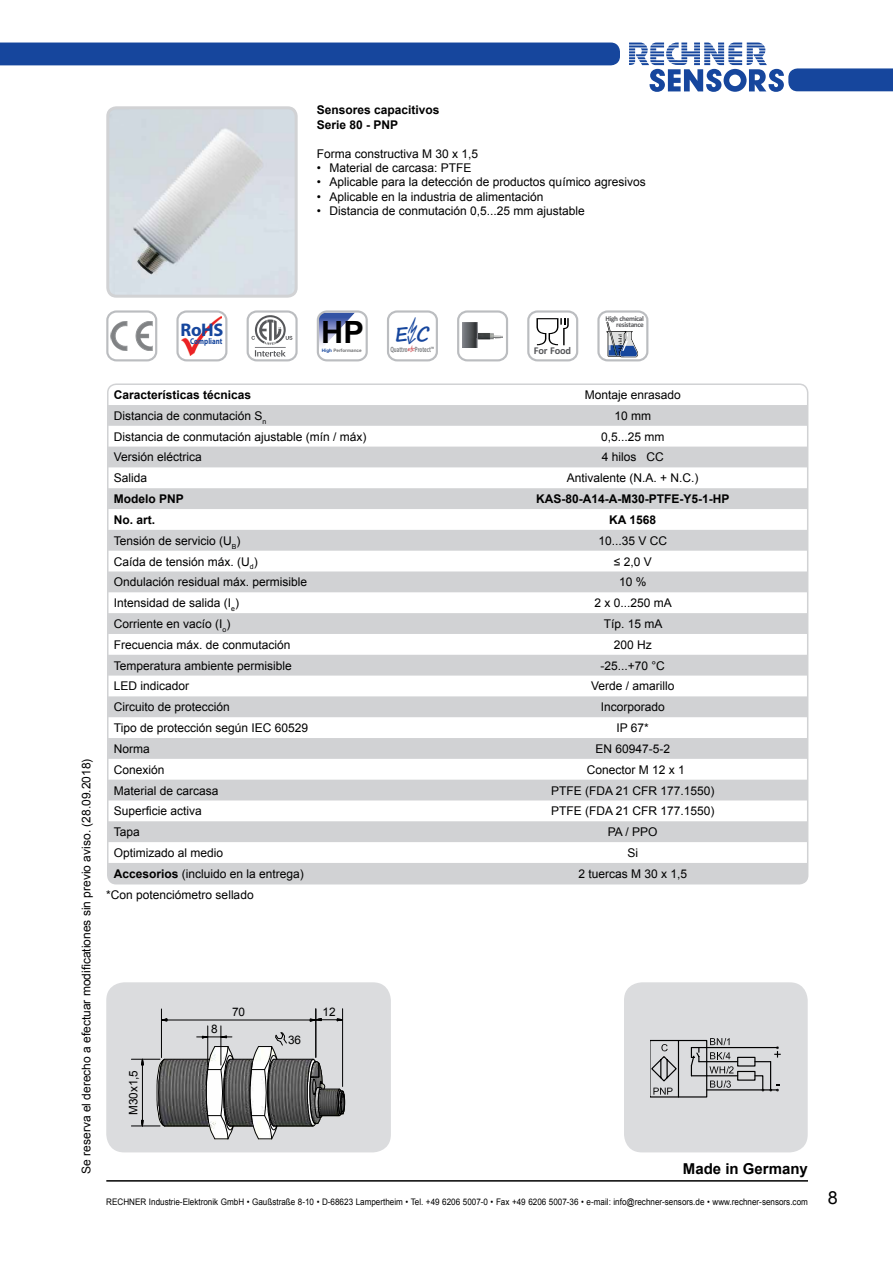
<style>
.page{position:relative;width:893px;height:1263px;background:#fff}
.page>*{position:absolute;margin:0;border:0;box-sizing:border-box;transform-origin:0 0}
.t1{font:700 30.75px "Arial";color:#000}
.t2{font:700 19.65px "Segoe Print";color:#16469d}
.t3{font:700 18.3px "Myriad Pro";color:#16469d}
.t4{font:700 15px "Arial";color:#000}
.t5{font:12px "Arial";color:#000}
.t6{font:700 12px/14.4px "Arial";color:#000}
.t7{font:11.7px "Arial";letter-spacing:-.005em;color:#000}
.t8{font:700 10.5px "Calibri";letter-spacing:-.02em;color:#57585b}
.t9{font:9px "Arial";color:#000;scale:.9 1}
.t10{font:700 8.4px "Myriad Pro";color:#16469d;scale:.82 1}
.t11{font:700 7.65px "Myriad Pro";letter-spacing:-.005em;color:#858789;scale:.64 1}
.t12{font:700 7.2px/6.1px "Calibri";letter-spacing:-.045em;color:#57585b;text-align:right}
.t13{font:700 4.65px "Arial";color:#6d6e70}
.s1{color:#16469d}
.s2{font-family:"Segoe Print";font-size:3.9px;color:#c02025}
.s3{font-weight:700}
.s4{font-size:18px}
</style>
<div class="page">
<hr style="left:106px;top:1180px;width:702px;height:1px;background:#000">
<svg style="left:629px;top:43px;width:264px;height:49px"></svg>
<div style="left:0;top:43px;width:620px;height:22px;background:#16469d"></div>
<div style="left:624px;top:982px;width:184px;height:170px;background:#dbdcde;border-radius:18px"></div>
<div style="left:106px;top:982px;width:285px;height:170px;background:#dbdcde;border-radius:18px"></div>
<svg style="left:650px;top:1038px;width:131px;height:60px"></svg>
<div style="left:106px;top:310px;width:51px;height:51px;border:2px solid #bbbdc0;border-radius:9px"></div>
<svg style="left:111px;top:321px;width:41px;height:30px"></svg>
<div style="left:176px;top:310px;width:51px;height:51px;border:2px solid #bbbdc0;border-radius:9px"></div>
<img style="left:181px;top:316px;width:40px;height:40px">
<div style="left:457px;top:310px;width:51px;height:51px;border:2px solid #bbbdc0;border-radius:9px"></div>
<img style="left:462px;top:323px;width:41px;height:24px">
<div style="left:247px;top:310px;width:51px;height:51px;border:2px solid #bbbdc0;border-radius:9px"></div>
<svg style="left:251px;top:315px;width:41px;height:42px"></svg>
<svg style="left:317px;top:310px;width:51px;height:51px"></svg>
<div style="left:387px;top:310px;width:51px;height:51px;border:2px solid #bbbdc0;border-radius:9px"></div>
<div style="left:527px;top:310px;width:51px;height:51px;border:2px solid #bbbdc0;border-radius:9px"></div>
<svg style="left:536px;top:318px;width:33px;height:27px"></svg>
<div style="left:597px;top:310px;width:51px;height:51px;border:2px solid #bbbdc0;border-radius:9px"></div>
<svg style="left:606px;top:322px;width:32px;height:35px"></svg>
<img style="left:110px;top:110px;width:184px;height:184px">
<div style="left:106px;top:106px;width:192px;height:192px;border:3px solid #d1d2d4;border-radius:9px"></div>
<img style="left:165px;top:1046px;width:179px;height:81px">
<hr style="left:274px;top:1126px;width:39px;height:1px;background:#000">
<hr style="left:165px;top:1126px;width:44px;height:1px;background:#000">
<hr style="left:274px;top:1059px;width:39px;height:1px;background:#000">
<hr style="left:165px;top:1059px;width:44px;height:1px;background:#000">
<svg style="left:307px;top:1059px;width:38px;height:67px"></svg>
<hr style="left:167px;top:1020px;width:143px;height:1px;background:#000">
<hr style="left:161px;top:1009px;width:1px;height:48px;background:#000">
<svg style="left:131px;top:1057px;width:34px;height:70px"></svg>
<svg style="left:310px;top:1018px;width:34px;height:3px"></svg>
<hr style="left:316px;top:1009px;width:1px;height:48px;background:#000">
<hr style="left:342px;top:1009px;width:1px;height:77px;background:#000">
<svg style="left:197px;top:1032px;width:90px;height:107px"></svg>
<hr style="left:221px;top:1026px;width:1px;height:39px;background:#000">
<hr style="left:207px;top:1026px;width:1px;height:39px;background:#000">
<svg style="left:108px;top:405px;width:700px;height:479px;fill:#d7d8d9"></svg>
<div style="left:107px;top:383px;width:701px;height:501px;border:2px solid #d1d2d4;border-radius:9px"></div>
<p class="t6" style="left:317px;top:104px;width:124px">Sensores capacitivos<br>Serie 80 - PNP</p>
<p class="t5" style="left:317px;top:146px;width:163px">Forma constructiva M 30 x 1,5</p>
<p class="t5" style="left:317px;top:160px;width:156px">• Material de carcasa: PTFE</p>
<p class="t5" style="left:317px;top:174px;width:330px">• Aplicable para la detección de productos químico agresivos</p>
<p class="t5" style="left:317px;top:189px;width:228px">• Aplicable en la industria de alimentación</p>
<p class="t5" style="left:317px;top:203px;width:270px">• Distancia de conmutación 0,5...25 mm ajustable</p>
<h3 class="t3" style="left:181px;top:323px;width:44px">RoHS</h3>
<h1 class="t1" style="left:321px;top:321px;width:44px">HP</h1>
<p class="t13" style="left:322px;top:349px;width:41px"><span class="s1">High</span> Performance</p>
<p class="t11" style="left:390px;top:347px;width:70px">Quattro <span class="s2">E C</span> Protect™</p>
<h2 class="t2" style="left:395px;top:322px;width:36px">E C</h2>
<p class="t10" style="left:190px;top:338px;width:41px">Compliant</p>
<p class="t8" style="left:534px;top:346px;width:39px">For Food</p>
<p class="t12" style="left:605px;top:316px;width:40px">High chemical resistance</p>
<p class="t5" style="left:78px;top:1174px;width:416px;rotate:-90deg">Se reserva el derecho a efectuar modificationes sin previo aviso. (28.09.2018)</p>
<p class="t6" style="left:114px;top:389px;width:139px">Características técnicas</p>
<p class="t5" style="left:585px;top:387px;width:98px">Montaje enrasado</p>
<p class="t5" style="left:114px;top:408px;width:154px">Distancia de conmutación S<sub>n</sub></p>
<p class="t5" style="left:614px;top:408px;width:38px">10 mm</p>
<p class="t5" style="left:114px;top:428px;width:254px">Distancia de conmutación ajustable (mín / máx)</p>
<p class="t5" style="left:601px;top:428px;width:65px">0,5...25 mm</p>
<p class="t5" style="left:114px;top:449px;width:90px">Versión eléctrica</p>
<p class="t5" style="left:602px;top:450px;width:64px">4 hilos CC</p>
<p class="t5" style="left:114px;top:471px;width:35px">Salida</p>
<p class="t5" style="left:567px;top:470px;width:133px">Antivalente (N.A. + N.C.)</p>
<p class="t6" style="left:114px;top:493px;width:72px">Modelo PNP</p>
<p class="t6" style="left:536px;top:493px;width:195px">KAS-80-A14-A-M30-PTFE-Y5-1-HP</p>
<p class="t6" style="left:114px;top:514px;width:43px">No. art.</p>
<p class="t6" style="left:609px;top:514px;width:48px">KA 1568</p>
<p class="t5" style="left:114px;top:533px;width:128px">Tensión de servicio (U<sub>B</sub>)</p>
<p class="t5" style="left:598px;top:533px;width:70px">10...35 V CC</p>
<p class="t5" style="left:114px;top:553px;width:145px">Caída de tensión máx. (U<sub>d</sub>)</p>
<p class="t5" style="left:614px;top:553px;width:39px">≤ 2,0 V</p>
<p class="t5" style="left:114px;top:574px;width:195px">Ondulación residual máx. permisible</p>
<p class="t5" style="left:619px;top:574px;width:29px">10 %</p>
<p class="t5" style="left:114px;top:595px;width:127px">Intensidad de salida (I<sub>e</sub>)</p>
<p class="t5" style="left:594px;top:595px;width:79px">2 x 0...250 mA</p>
<p class="t5" style="left:114px;top:616px;width:118px">Corriente en vacío (I<sub>o</sub>)</p>
<p class="t5" style="left:604px;top:616px;width:60px">Típ. 15 mA</p>
<p class="t5" style="left:114px;top:637px;width:178px">Frecuencia máx. de conmutación</p>
<p class="t5" style="left:614px;top:637px;width:40px">200 Hz</p>
<p class="t5" style="left:114px;top:657px;width:180px">Temperatura ambiente permisible</p>
<p class="t5" style="left:600px;top:657px;width:66px">-25...+70 °C</p>
<p class="t5" style="left:114px;top:678px;width:77px">LED indicador</p>
<p class="t5" style="left:591px;top:678px;width:85px">Verde / amarillo</p>
<p class="t5" style="left:114px;top:699px;width:118px">Circuito de protección</p>
<p class="t5" style="left:601px;top:699px;width:66px">Incorporado</p>
<p class="t5" style="left:114px;top:720px;width:196px">Tipo de protección según IEC 60529</p>
<p class="t5" style="left:616px;top:720px;width:34px">IP 67*</p>
<p class="t5" style="left:114px;top:741px;width:37px">Norma</p>
<p class="t5" style="left:595px;top:741px;width:76px">EN 60947-5-2</p>
<p class="t5" style="left:114px;top:762px;width:52px">Conexión</p>
<p class="t5" style="left:587px;top:762px;width:100px">Conector M 12 x 1</p>
<p class="t5" style="left:114px;top:782px;width:106px">Material de carcasa</p>
<p class="t5" style="left:551px;top:782px;width:165px">PTFE (FDA 21 CFR 177.1550)</p>
<p class="t5" style="left:114px;top:803px;width:90px">Superficie activa</p>
<p class="t5" style="left:551px;top:803px;width:165px">PTFE (FDA 21 CFR 177.1550)</p>
<p class="t5" style="left:114px;top:824px;width:28px">Tapa</p>
<p class="t5" style="left:608px;top:824px;width:51px">PA / PPO</p>
<p class="t5" style="left:114px;top:845px;width:111px">Optimizado al medio</p>
<p class="t5" style="left:627px;top:846px;width:12px">Si</p>
<p class="t5" style="left:114px;top:866px;width:192px"><span class="s3">Accesorios</span> (incluido en la entrega)</p>
<p class="t5" style="left:578px;top:866px;width:110px">2 tuercas M 30 x 1,5</p>
<p class="t5" style="left:106px;top:886px;width:149px">*Con potenciómetro sellado</p>
<p class="t7" style="left:126px;top:1115px;width:46px;rotate:-90deg">M x1,5</p>
<p class="t7" style="left:126px;top:1105px;width:15px;rotate:-90deg">30</p>
<p class="t7" style="left:211px;top:1022px;width:8px">8</p>
<p class="t7" style="left:232px;top:1005px;width:14px">70</p>
<p class="t7" style="left:288px;top:1032px;width:14px">36</p>
<p class="t7" style="left:323px;top:1005px;width:15px">12</p>
<p class="t4" style="left:683px;top:1163px;width:127px">Made in Germany</p>
<p class="t9" style="left:106px;top:1196px;width:814px">RECHNER Industrie-Elektronik GmbH • Gaußstraße 8-10 • D-68623 Lampertheim • Tel. +49 6206 5007-0 • Fax +49 6206 5007-36 • e-mail: info@rechner-sensors.de • www.rechner-sensors.com <span class="s4">8</span></p>
</div>
